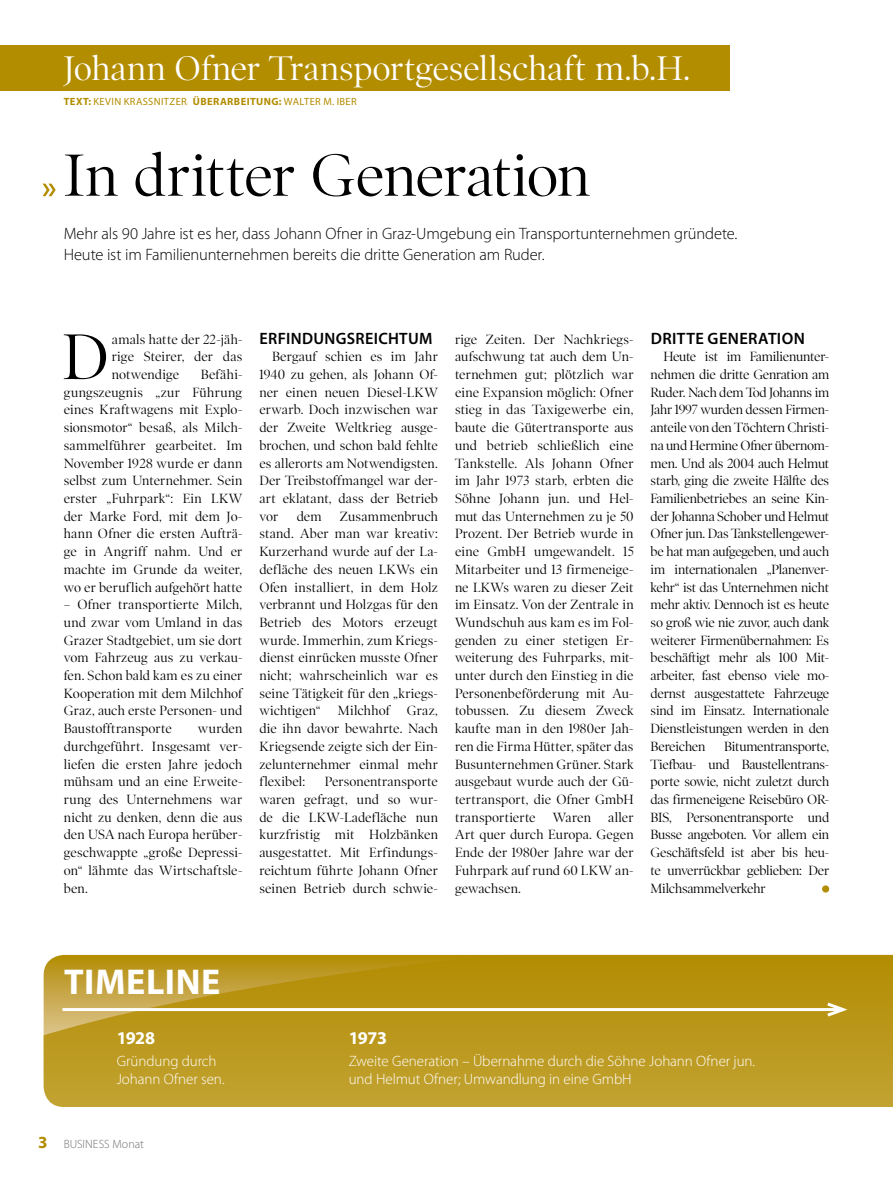
<style>
.page{position:relative;width:893px;height:1191px;background:#fff}
.page>*{position:absolute;margin:0;border:0;box-sizing:border-box;transform-origin:0 0}
.t1{font:65.25px "Poynter OS Display";color:#000}
.t2{font:60px "Poynter OS Display";letter-spacing:-.02em;color:#000}
.t3{font:700 36px "Myriad Pro";letter-spacing:.02em;color:#fff}
.t4{font:34.5px "Poynter OS Display";letter-spacing:-.005em;color:#fff}
.t5{font:700 18px "Myriad Pro";letter-spacing:-.025em;color:#fff}
.t6{font:300 16.5px/21px "Myriad Pro";letter-spacing:-.01em;color:#000}
.t7{font:600 16.5px "Myriad Pro";letter-spacing:.02em;color:#000}
.t8{font:300 15px/18px "Myriad Pro";letter-spacing:-.005em;color:#fff}
.t9{font:13.5px/17.7px "Poynter OS Display";letter-spacing:.005em;color:#000;text-align:justify}
.t10{font:300 12px "Myriad Pro";color:#706f6f}
.t11{font:700 10.5px "Myriad Pro";letter-spacing:.04em;color:#b38d00}
.t12{font:10.5px "Myriad Pro";letter-spacing:.04em;color:#b38d00}
.t13{font:4.5px "Myriad Pro";color:#b38d00}
.s1{font-weight:700}
.s2{font-weight:400}
.s3{font-weight:700;font-size:17.1px;color:#b38d00}
</style>
<div class="page">
<div style="left:0;top:45px;width:730px;height:45px;background:#b38d00"></div>
<svg style="left:44px;top:955px;width:849px;height:152px;background:#bb991e"></svg>
<hr style="left:63px;top:1008px;width:780px;height:3px;background:#fff">
<svg style="left:824px;top:1000px;width:28px;height:19px"></svg>
<div style="left:822px;top:885px;width:7px;height:7px;background:#b38d00;border-radius:50%"></div>
<svg style="left:43px;top:184px;width:13px;height:12px"></svg>
<h3 class="t4" style="left:64px;top:49px;width:628px">Johann Ofner Transportgesellschaft m.b.H.</h3>
<p class="t12" style="left:64px;top:95px;width:124px"><span class="s1">TEXT:</span> KEVIN KRASSNITZER</p>
<p class="t13" style="left:187px;top:101px;width:2px">;</p>
<p class="t11" style="left:193px;top:95px;width:165px">ÜBERARBEITUNG: <span class="s2">WALTER M. IBER</span></p>
<h2 class="t2" style="left:64px;top:142px;width:527px">In dritter Generation</h2>
<p class="t6" style="left:64px;top:223px;width:675px">Mehr als 90 Jahre ist es her, dass Johann Ofner in Graz-Umgebung ein Transportunternehmen gründete.<br>Heute ist im Familienunternehmen bereits die dritte Generation am Ruder.</p>
<h1 class="t1" style="left:62px;top:320px;width:47px">D</h1>
<p class="t9" style="left:112px;top:330px;width:132px">amals hatte der 22-jäh&shy;rige Steirer, der das notwendige</p>
<p class="t9" style="left:64px;top:366px;width:180px;text-indent:137px">Befähi&shy;gungszeugnis „zur Führung eines Kraftwagens mit Explo&shy;sionsmotor“ besaß, als Milch&shy;sammelführer gearbeitet. Im November 1928 wurde er dann selbst zum Unternehmer. Sein erster „Fuhrpark“: Ein LKW der Marke Ford, mit dem Jo&shy;hann Ofner die ersten Aufträ&shy;ge in Angriff nahm. Und er machte im Grunde da weiter, wo er beruflich aufgehört hatte</p>
<p class="t9" style="left:64px;top:596px;width:180px">– Ofner transportierte Milch, und zwar vom Umland in das Grazer Stadtgebiet, um sie dort vom Fahrzeug aus zu verkau&shy;fen. Schon bald kam es zu einer Kooperation mit dem Milchhof Graz, auch erste Personen- und Baustofftransporte</p>
<p class="t9" style="left:64px;top:720px;width:180px;text-indent:134px">wurden durchgeführt. Insgesamt ver&shy;liefen die ersten Jahre jedoch mühsam und an eine Erweite&shy;rung des Unternehmens war nicht zu denken, denn die aus den USA nach Europa herüber&shy;geschwappte „große Depressi&shy;on“ lähmte das Wirtschaftsle&shy;ben.</p>
<p class="t7" style="left:260px;top:327px;width:174px">ERFINDUNGSREICHTUM</p>
<p class="t9" style="left:259px;top:348px;width:180px;text-indent:13px">Bergauf schien es im Jahr 1940 zu gehen, als Johann Of&shy;ner einen neuen Diesel-LKW erwarb. Doch inzwischen war der Zweite Weltkrieg ausge&shy;brochen, und schon bald fehlte es allerorts am Notwendigsten.<br>Der Treibstoffmangel war der&shy;art eklatant, dass der Betrieb vor</p>
<p class="t9" style="left:259px;top:507px;width:180px;text-indent:81px">Zusammenbruch stand. Aber man war kreativ:<br>Kurzerhand wurde auf der La&shy;defläche des neuen LKWs ein Ofen installiert, in dem Holz verbrannt und Holzgas für den Betrieb des Motors erzeugt wurde. Immerhin, zum Kriegs&shy;dienst einrücken musste Ofner nicht; wahrscheinlich war es seine Tätigkeit für den „kriegs&shy;wichtigen“</p>
<p class="t9" style="left:297px;top:507px;width:26px">dem</p>
<p class="t9" style="left:338px;top:702px;width:54px">Milchhof</p>
<p class="t9" style="left:259px;top:702px;width:180px;text-indent:148px">Graz, die ihn davor bewahrte. Nach Kriegsende zeigte sich der Ein&shy;zelunternehmer einmal mehr flexibel:</p>
<p class="t9" style="left:259px;top:773px;width:180px;text-indent:65px">Personentransporte waren gefragt, und so wur&shy;de die LKW-Ladefläche nun kurzfristig mit Holzbänken ausgestattet. Mit Erfindungs&shy;reichtum führte Johann Ofner seinen Betrieb durch schwie-</p>
<p class="t9" style="left:455px;top:330px;width:180px">rige Zeiten. Der Nachkriegs&shy;aufschwung tat auch dem Un&shy;ternehmen gut; plötzlich war eine Expansion möglich: Ofner stieg in das Taxigewerbe ein, baute die Gütertransporte aus und betrieb schließlich eine Tankstelle. Als Johann Ofner im Jahr 1973 starb, erbten die Söhne Johann jun. und Hel&shy;mut das Unternehmen zu je 50<br>Prozent. Der Betrieb wurde in eine GmbH umgewandelt. 15<br>Mitarbeiter und 13 firmeneige&shy;ne LKWs waren zu dieser Zeit im Einsatz. Von der Zentrale in Wundschuh aus kam es im Fol&shy;genden zu einer stetigen Er&shy;weiterung des Fuhrparks, mit&shy;unter durch den Einstieg in die Personenbeförderung mit Au&shy;tobussen. Zu diesem Zweck kaufte man in den 1980er Jah&shy;ren die Firma Hütter, später das Busunternehmen Grüner. Stark ausgebaut wurde auch der Gü&shy;tertransport, die Ofner GmbH transportierte</p>
<p class="t9" style="left:455px;top:808px;width:180px;text-indent:153px">aller Art quer durch Europa. Gegen Ende der 1980er Jahre war der Fuhrpark auf rund 60 LKW an&shy;gewachsen.</p>
<p class="t9" style="left:553px;top:808px;width:40px">Waren</p>
<p class="t7" style="left:651px;top:327px;width:156px">DRITTE GENERATION</p>
<p class="t9" style="left:651px;top:348px;width:180px;text-indent:13px">Heute ist im Familienunter&shy;nehmen die dritte Genration am Ruder. Nach dem Tod Johanns im Jahr 1997 wurden dessen Firmen&shy;anteile von den Töchtern Christi&shy;na und Hermine Ofner übernom&shy;men. Und als 2004 auch Helmut starb, ging die zweite Hälfte des Familienbetriebes an seine Kin&shy;der Johanna Schober und Helmut Ofner jun. Das Tankstellengewer&shy;be hat man aufgegeben, und auch im internationalen „Planenver&shy;kehr“ ist das Unternehmen nicht mehr aktiv. Dennoch ist es heute so groß wie nie zuvor, auch dank weiterer Firmenübernahmen: Es beschäftigt mehr als 100 Mit&shy;arbeiter, fast ebenso viele mo&shy;dernst ausgestattete Fahrzeuge sind im Einsatz. Internationale Dienstleistungen werden in den Bereichen</p>
<p class="t9" style="left:651px;top:737px;width:180px;text-indent:73px">Bitumentransporte, Tiefbau- und Baustellentrans&shy;porte sowie, nicht zuletzt durch das firmeneigene Reisebüro OR-BIS, Personentransporte und Busse angeboten. Vor allem ein Geschäftsfeld ist aber bis heu&shy;te unverrückbar geblieben: Der Milchsammelverkehr</p>
<h3 class="t3" style="left:64px;top:958px;width:158px">TIMELINE</h3>
<h3 class="t5" style="left:117px;top:1026px;width:40px">1928</h3>
<p class="t8" style="left:117px;top:1052px;width:109px">Gründung durch<br>Johann Ofner sen.</p>
<p class="t10" style="left:38px;top:1137px;width:107px"><span class="s3">3</span> BUSINESS Monat</p>
<h3 class="t5" style="left:349px;top:1026px;width:40px">1973</h3>
<p class="t8" style="left:349px;top:1052px;width:408px">Zweite Generation – Übernahme durch die Söhne Johann Ofner jun. und Helmut Ofner; Umwandlung in eine GmbH</p>
</div>
